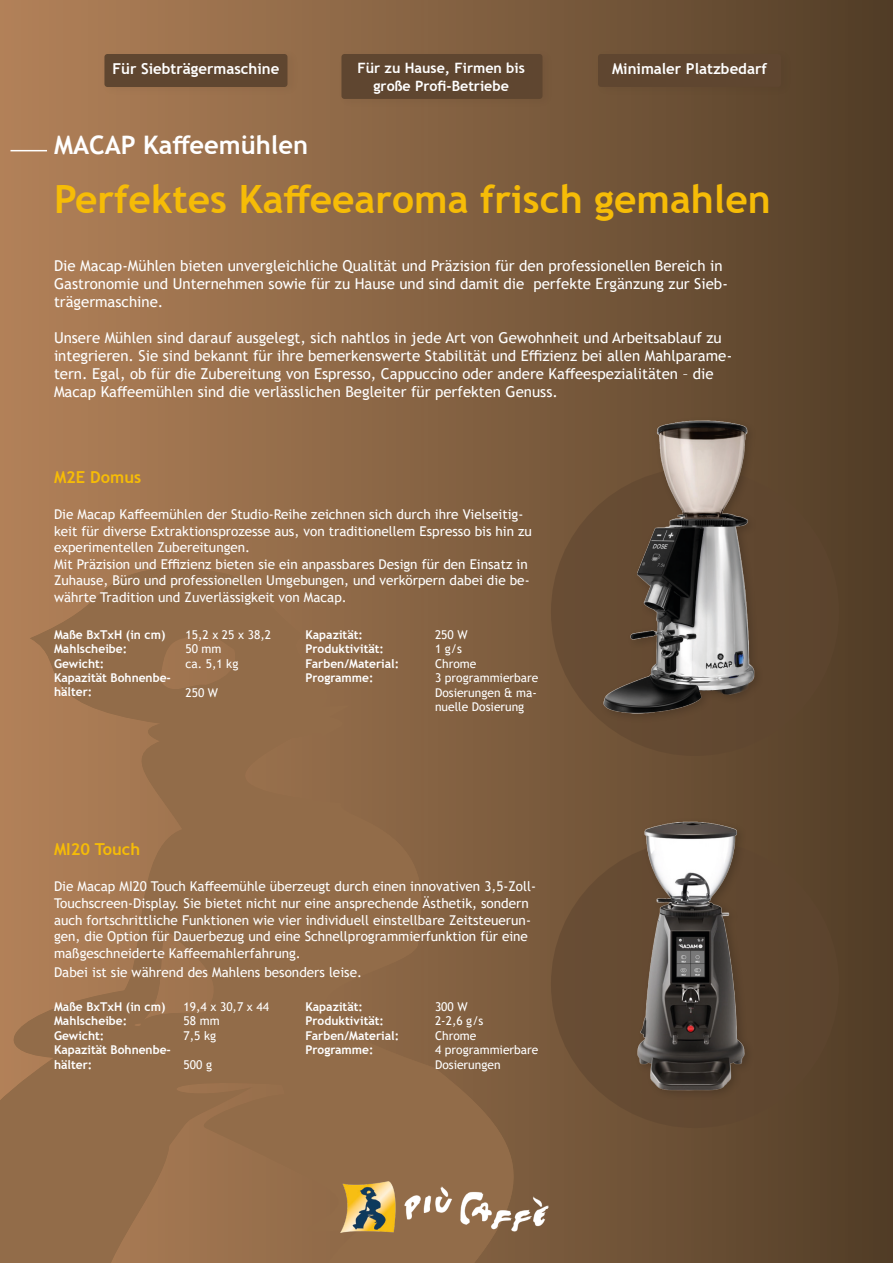
<style>
.page{position:relative;width:893px;height:1263px;background:#fff}
.page>*{position:absolute;margin:0;border:0;box-sizing:border-box;transform-origin:0 0}
.t1{font:700 39px "Trebuchet MS";color:#f6bc07}
.t2{font:700 25.5px "Trebuchet MS";color:#fff}
.t3{font:700 16.5px "Trebuchet MS";color:#f6bc07}
.t4{font:15px/18px "Trebuchet MS";color:#fff}
.t5{font:700 15px "Trebuchet MS";color:#fff}
.t6{font:700 14.25px/17.1px "Trebuchet MS";color:#fff;text-align:center}
.t7{font:13.5px/16.5px "Trebuchet MS";color:#fff}
.t8{font:700 12.15px "Trebuchet MS";color:#fff}
.t9{font:12.15px/14.4px "Trebuchet MS";color:#fff}
</style>
<div class="page">
<div style="left:0;top:0;width:893px;height:1263px;background:linear-gradient(to right,#b4835a,#533e28)"></div>
<svg style="left:0;top:568px;width:542px;height:695px;background:#926c49"></svg>
<div style="left:100px;top:48px;width:199px;height:49px;background:#9b714d"></div>
<div style="left:104px;top:54px;width:183px;height:33px;background:#5f4630;border-radius:3px"></div>
<div style="left:337px;top:48px;width:218px;height:62px;background:#020203;opacity:.05"></div>
<div style="left:341px;top:54px;width:201px;height:45px;background:#5f4630;border-radius:3px"></div>
<div style="left:594px;top:48px;width:199px;height:49px;background:#020203;opacity:.05"></div>
<div style="left:598px;top:54px;width:183px;height:33px;background:#5f4630;border-radius:3px"></div>
<img style="left:341px;top:1181px;width:207px;height:51px">
<hr style="left:10px;top:150px;width:37px;height:1px;background:#fff">
<div style="left:551px;top:468px;width:288px;height:288px;background:#5f4630;border-radius:50%"></div>
<img style="left:589px;top:400px;width:184px;height:324px">
<div style="left:551px;top:840px;width:288px;height:288px;background:#5f4630;border-radius:50%"></div>
<img style="left:608px;top:781px;width:167px;height:310px">
<p class="t5" style="left:113px;top:59px;width:168px">Für Siebträgermaschine</p>
<p class="t6" style="left:357px;top:60px;width:169px">Für zu Hause, Firmen bis große Profi-Betriebe</p>
<p class="t5" style="left:612px;top:59px;width:156px">Minimaler Platzbedarf</p>
<p class="t2" style="left:54px;top:129px;width:256px">MACAP Kaffeemühlen</p>
<p class="t2" style="left:54px;top:130px;width:394px">più aqua Zapfanlag /Armaturen</p>
<p class="t1" style="left:54px;top:175px;width:718px">Perfektes Kaffeearoma frisch gemahlen</p>
<p class="t4" style="left:54px;top:256px;width:676px">Die Macap-Mühlen bieten unvergleichliche Qualität und Präzision für den professionellen Bereich in<br>Gastronomie und Unternehmen sowie für zu Hause und sind damit die perfekte Ergänzung zur Sieb&shy;trägermaschine.</p>
<p class="t4" style="left:54px;top:328px;width:680px">Unsere Mühlen sind darauf ausgelegt, sich nahtlos in jede Art von Gewohnheit und Arbeitsablauf zu integrieren. Sie sind bekannt für ihre bemerkenswerte Stabilität und Effizienz bei allen Mahlparame&shy;tern. Egal, ob für die Zubereitung von Espresso, Cappuccino oder andere Kaffeespezialitäten – die Macap Kaffeemühlen sind die verlässlichen Begleiter für perfekten Genuss.</p>
<p class="t3" style="left:54px;top:467px;width:89px">M2E Domus</p>
<p class="t7" style="left:54px;top:506px;width:479px">Die Macap Kaffeemühlen der Studio-Reihe zeichnen sich durch ihre Vielseitig&shy;keit für diverse Extraktionsprozesse aus, von traditionellem Espresso bis hin zu experimentellen Zubereitungen.</p>
<p class="t7" style="left:54px;top:556px;width:477px">Mit Präzision und Effizienz bieten sie ein anpassbares Design für den Einsatz in<br>Zuhause, Büro und professionellen Umgebungen, und verkörpern dabei die be&shy;währte Tradition und Zuverlässigkeit von Macap.</p>
<p class="t8" style="left:54px;top:627px;width:113px">Maße BxTxH (in cm)</p>
<p class="t8" style="left:54px;top:641px;width:75px">Mahlscheibe:</p>
<p class="t8" style="left:54px;top:656px;width:52px">Gewicht:</p>
<p class="t8" style="left:54px;top:670px;width:119px">Kapazität Bohnenbe-</p>
<p class="t8" style="left:54px;top:684px;width:40px">hälter:</p>
<p class="t9" style="left:185px;top:627px;width:87px">15,2 x 25 x 38,2</p>
<p class="t9" style="left:185px;top:642px;width:38px">50 mm</p>
<p class="t9" style="left:185px;top:656px;width:54px">ca. 5,1 kg</p>
<p class="t9" style="left:185px;top:685px;width:34px">250 W</p>
<p class="t8" style="left:305px;top:627px;width:59px">Kapazität:</p>
<p class="t8" style="left:305px;top:641px;width:80px">Produktivität:</p>
<p class="t8" style="left:305px;top:656px;width:95px">Farben/Material:</p>
<p class="t8" style="left:305px;top:670px;width:70px">Programme:</p>
<p class="t9" style="left:435px;top:627px;width:34px">250 W</p>
<p class="t9" style="left:435px;top:642px;width:29px">1 g/s</p>
<p class="t9" style="left:435px;top:656px;width:43px">Chrome</p>
<p class="t9" style="left:435px;top:670px;width:105px">3 programmierbare<br>Dosierungen &amp; ma&shy;nuelle Dosierung</p>
<p class="t3" style="left:54px;top:839px;width:88px">MI20 Touch</p>
<p class="t7" style="left:54px;top:878px;width:484px">Die Macap MI20 Touch Kaffeemühle überzeugt durch einen innovativen 3,5-Zoll-Touchscreen-Display. Sie bietet nicht nur eine ansprechende Ästhetik, sondern auch fortschrittliche Funktionen wie vier individuell einstellbare Zeitsteuerun&shy;gen, die Option für Dauerbezug und eine Schnellprogrammierfunktion für eine maßgeschneiderte Kaffeemahlerfahrung.</p>
<p class="t7" style="left:54px;top:964px;width:309px">Dabei ist sie während des Mahlens besonders leise.</p>
<p class="t8" style="left:54px;top:999px;width:113px">Maße BxTxH (in cm)</p>
<p class="t8" style="left:54px;top:1013px;width:75px">Mahlscheibe:</p>
<p class="t8" style="left:54px;top:1028px;width:52px">Gewicht:</p>
<p class="t8" style="left:54px;top:1042px;width:119px">Kapazität Bohnenbe-</p>
<p class="t8" style="left:54px;top:1057px;width:40px">hälter:</p>
<p class="t8" style="left:305px;top:999px;width:59px">Kapazität:</p>
<p class="t8" style="left:305px;top:1013px;width:80px">Produktivität:</p>
<p class="t8" style="left:305px;top:1028px;width:95px">Farben/Material:</p>
<p class="t8" style="left:305px;top:1042px;width:70px">Programme:</p>
<p class="t9" style="left:184px;top:999px;width:87px">19,4 x 30,7 x 44</p>
<p class="t9" style="left:184px;top:1014px;width:38px">58 mm</p>
<p class="t9" style="left:184px;top:1028px;width:34px">7,5 kg</p>
<p class="t9" style="left:184px;top:1057px;width:30px">500 g</p>
<p class="t9" style="left:435px;top:999px;width:34px">300 W</p>
<p class="t9" style="left:435px;top:1014px;width:50px">2-2,6 g/s</p>
<p class="t9" style="left:435px;top:1028px;width:43px">Chrome</p>
<p class="t9" style="left:435px;top:1042px;width:105px">4 programmierbare<br>Dosierungen</p>
</div>
